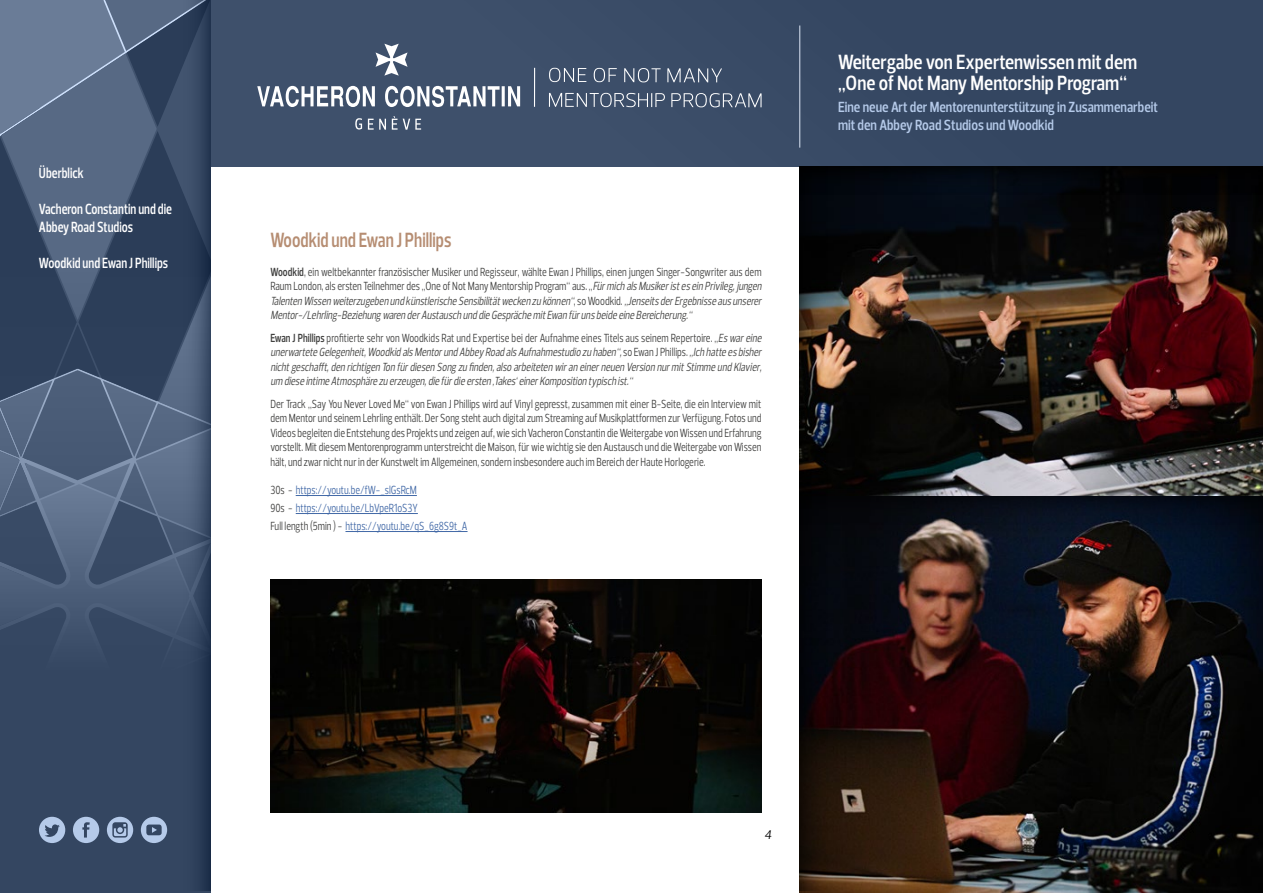
<style>
.page{position:relative;width:1263px;height:893px;background:#fff}
.page>*{position:absolute;margin:0;border:0;box-sizing:border-box;transform-origin:0 0}
.t1{font:600 21px/21px "Prelo Condensed";color:#fff}
.t2{font:600 21px "Prelo Condensed";color:#b68d72;scale:.9 1}
.t3{font:600 15px/18px "Prelo Condensed";color:#b5cae9}
.t4{font:600 15px/18px "Prelo Condensed";color:#fff;scale:.9 1}
.t5{font:italic 12.75px "Prelo";color:#000}
.t6{font:italic 12px/14.4px "Prelo Condensed";color:#40403f;scale:.9 1}
.t7{font:12px/14.4px "Prelo Condensed";color:#40403f;text-align:justify;scale:.9 1}
.t8{font:12px "Prelo Condensed";color:#4269a7;scale:.9 1}
.s1{font-weight:600;font-style:normal}
.s2{font-style:normal}
.s3{color:#40403f}
</style>
<div class="page">
<div style="left:0;top:0;width:210px;height:893px;background:#344661"></div>
<div style="left:210px;top:0;width:1053px;height:166px;background:#364863"></div>
<hr style="left:799px;top:26px;width:1px;height:122px;background:#dce5f5">
<svg style="left:257px;top:44px;width:504px;height:86px"></svg>
<svg style="left:0;top:0;width:210px;height:867px"></svg>
<img style="left:799px;top:214px;width:464px;height:679px">
<div style="left:799px;top:166px;width:464px;height:48px;background:linear-gradient(to bottom,#010408,#070a10)"></div>
<svg style="left:799px;top:166px;width:48px;height:725px;background:#1b1411"></svg>
<svg style="left:799px;top:496px;width:464px;height:48px;background:#10131c"></svg>
<hr style="left:296px;top:495px;width:121px;height:1px;background:#4269a7">
<hr style="left:296px;top:513px;width:122px;height:1px;background:#4269a7">
<hr style="left:345px;top:531px;width:123px;height:1px;background:#4269a7">
<img style="left:270px;top:579px;width:491px;height:233px">
<p class="t4" style="left:39px;top:164px;width:51px">Überblick</p>
<p class="t4" style="left:39px;top:200px;width:149px">Vacheron Constantin und die<br>Abbey Road Studios</p>
<p class="t4" style="left:39px;top:254px;width:145px">Woodkid und Ewan J Phillips</p>
<p class="t2" style="left:270px;top:227px;width:202px">Woodkid und Ewan J Phillips</p>
<p class="t6" style="left:270px;top:265px;width:550px"><span class="s1">Woodkid</span><span class="s2">, ein weltbekannter französischer Musiker und Regisseur, wählte Ewan J Phillips, einen jungen Singer-Songwriter aus dem Raum London, als ersten Teilnehmer des „One of Not Many Mentorship Program“ aus. „</span>FürmichalsMusikeristeseinPrivileg,jungen TalentenWissenweiterzugebenundkünstlerischeSensibilitätweckenzukönnen“<span class="s2">, s o W o o d k i d .</span> „JenseitsderErgebnisseausunserer Mentor-/Lehrling-BeziehungwarenderAustauschunddieGesprächemitEwanfürunsbeideeineBereicherung.“</p>
<p class="t6" style="left:270px;top:331px;width:550px;text-align:justify"><span class="s1">Ewan J Phillips</span> <span class="s2">profitierte sehr von Woodkids Rat und Expertise bei der Aufnahme eines Titels aus seinem Repertoire. „</span>Eswareine unerwarteteGelegenheit,WoodkidalsMentorundAbbeyRoadalsAufnahmestudiozuhaben“,<span class="s2">s o E w a n J P h i l l i p s .</span> „Ichhatteesbisher nichtgeschafft,denrichtigenTonfürdiesenSongzufinden,also arbeitetenwiraneinerneuenVersionnurmitStimmeundKlavier, um dieseintimeAtmosphärezuerzeugen,diefürdieersten‚Takes‘einerKompositiontypischist.“</p>
<p class="t7" style="left:270px;top:397px;width:547px">Der Track „Say You Never Loved Me“ von Ewan J Phillips wird auf Vinyl gepresst, zusammen mit einer B-Seite, die ein Interview mit dem Mentor und seinem Lehrling enthält. Der Song steht auch digital zum Streaming auf Musikplattformen zur Verfügung. Fotos und Videos begleiten die Entstehung des Projekts und zeigen auf, wie sich Vacheron Constantin die Weitergabe von Wissen und Erfahrung vorstellt. Mit diesem Mentorenprogramm unterstreicht die Maison, für wie wichtig sie den Austausch und die Weitergabe von Wissen hält, und zwar nicht nur in der Kunstwelt im Allgemeinen, sondern insbesondere auch im Bereich der Haute Horlogerie.</p>
<p class="t8" style="left:270px;top:483px;width:164px"><span class="s3">30s -</span> https://youtu.be/fW-_slGsRcM</p>
<p class="t8" style="left:270px;top:501px;width:165px"><span class="s3">90s -</span> https://youtu.be/LbVpeR1oS3Y</p>
<p class="t8" style="left:270px;top:519px;width:221px"><span class="s3">Full length (5min ) -</span> https://youtu.be/qS_6g8S9t_A</p>
<h1 class="t1" style="left:838px;top:52px;width:301px">Weitergabe von Expertenwissen mit dem „One of Not Many Mentorship Program“</h1>
<p class="t3" style="left:838px;top:98px;width:322px">Eine neue Art der Mentorenunterstützung in Zusammenarbeit mit den Abbey Road Studios und Woodkid</p>
<p class="t5" style="left:764px;top:826px;width:9px">4</p>
</div>
